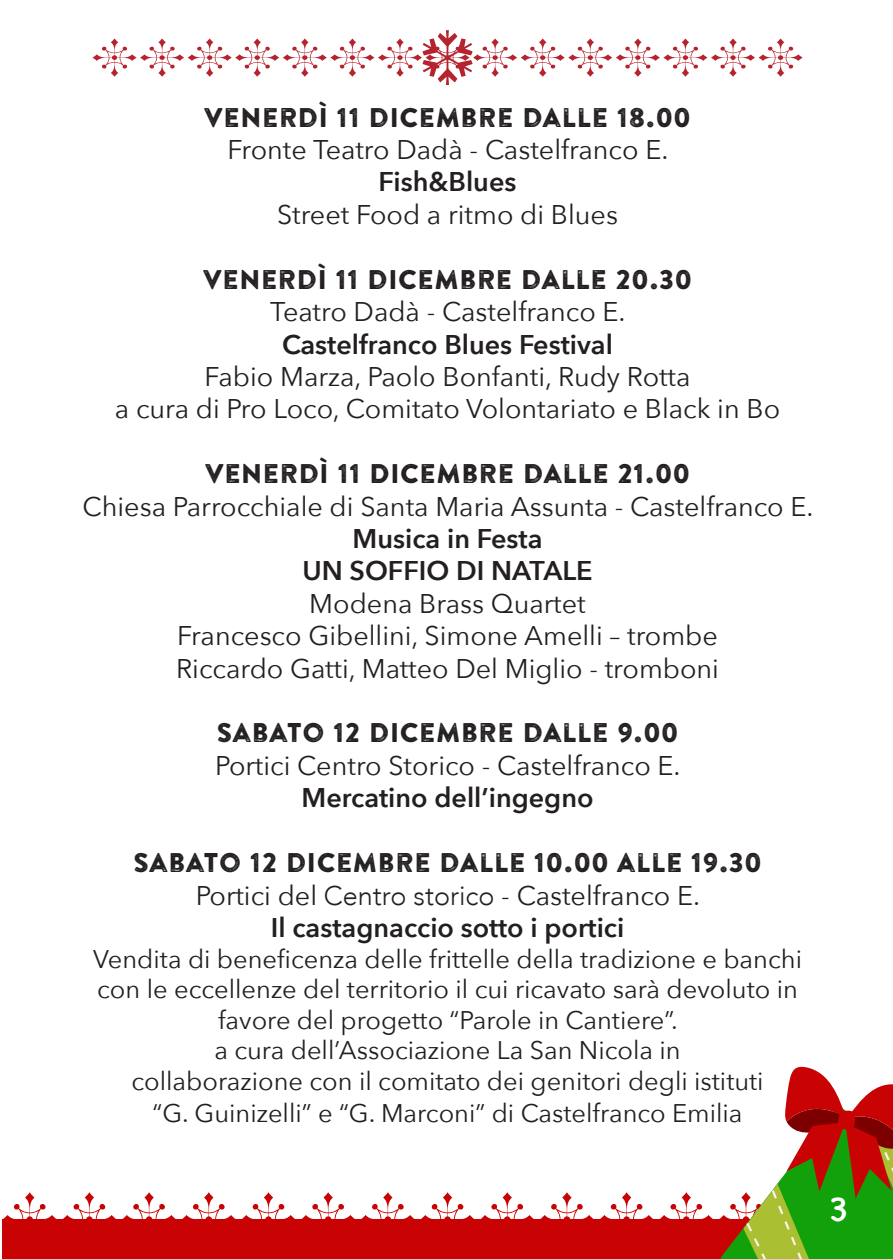
<style>
.page{position:relative;width:893px;height:1259px;background:#fff}
.page>*{position:absolute;margin:0;border:0;box-sizing:border-box;transform-origin:0 0}
.t1{font:36px "Chalkboard SE";color:#fff}
.t2{font:27px "Avenir Next";color:#231f20}
.t3{font:27px "Brandon Printed One";color:#231f20}
.t4{font:600 27px "Avenir Next";color:#231f20}
.t5{font:25.5px/30.6px "Avenir Next";color:#231f20;text-align:center}
.s1{font-family:"Avenir";font-weight:300}
</style>
<div class="page">
<svg style="left:2px;top:1066px;width:891px;height:193px"></svg>
<svg style="left:93px;top:30px;width:710px;height:55px"></svg>
<p class="t3" style="left:204px;top:100px;width:489px">VENERDÌ 11 DICEMBRE DALLE 18.00</p>
<p class="t2" style="left:228px;top:127px;width:442px">Fronte Teatro Dadà - Castelfranco E.</p>
<p class="t4" style="left:379px;top:159px;width:139px">Fish&amp;Blues</p>
<p class="t2" style="left:277px;top:192px;width:342px">Street Food a ritmo di Blues</p>
<p class="t3" style="left:203px;top:262px;width:491px">VENERDÌ 11 DICEMBRE DALLE 20.30</p>
<p class="t2" style="left:270px;top:289px;width:357px">Teatro Dadà - Castelfranco E.</p>
<p class="t4" style="left:282px;top:321px;width:332px">Castelfranco Blues Festival</p>
<p class="t2" style="left:205px;top:354px;width:487px">Fabio Marza, Paolo Bonfanti, Rudy Rotta</p>
<p class="t2" style="left:115px;top:386px;width:667px">a cura di Pro Loco, Comitato Volontariato e Black in Bo</p>
<p class="t3" style="left:205px;top:457px;width:487px">VENERDÌ 11 DICEMBRE DALLE 21.00</p>
<p class="t2" style="left:82px;top:483px;width:733px">Chiesa Parrocchiale di Santa Maria Assunta - Castelfranco E.</p>
<p class="t4" style="left:353px;top:515px;width:191px">Musica in Festa</p>
<p class="t4" style="left:302px;top:548px;width:292px">UN SOFFIO DI NATALE</p>
<p class="t2" style="left:309px;top:580px;width:278px">Modena Brass Quartet</p>
<p class="t2" style="left:177px;top:613px;width:542px">Francesco Gibellini, Simone Amelli – trombe</p>
<p class="t2" style="left:176px;top:645px;width:544px">Riccardo Gatti, Matteo Del Miglio - tromboni</p>
<p class="t3" style="left:216px;top:716px;width:464px">SABATO 12 DICEMBRE DALLE 9.00</p>
<p class="t2" style="left:215px;top:742px;width:467px">Portici Centro Storico - Castelfranco E.</p>
<p class="t4" style="left:302px;top:774px;width:293px">Mercatino dell’ingegno</p>
<p class="t3" style="left:133px;top:845px;width:630px">SABATO 12 DICEMBRE DALLE 10.00 ALLE 19.30</p>
<p class="t2" style="left:196px;top:872px;width:506px">Portici del <span class="s1">Centro storico</span> - Castelfranco E.</p>
<p class="t4" style="left:271px;top:904px;width:355px">Il castagnaccio sotto i portici</p>
<p class="t5" style="left:93px;top:942px;width:710px">Vendita di beneficenza delle frittelle della tradizione e banchi con le eccellenze del territorio il cui ricavato sarà devoluto in favore del progetto “Parole in Cantiere”.</p>
<p class="t5" style="left:214px;top:1034px;width:468px">a cura dell’Associazione La San Nicola in</p>
<p class="t5" style="left:131px;top:1064px;width:634px">collaborazione con il comitato dei genitori degli istituti</p>
<p class="t5" style="left:153px;top:1097px;width:592px">“G. Guinizelli” e “G. Marconi” di Castelfranco Emilia</p>
<h1 class="t1" style="left:828px;top:1177px;width:22px">3</h1>
</div>
